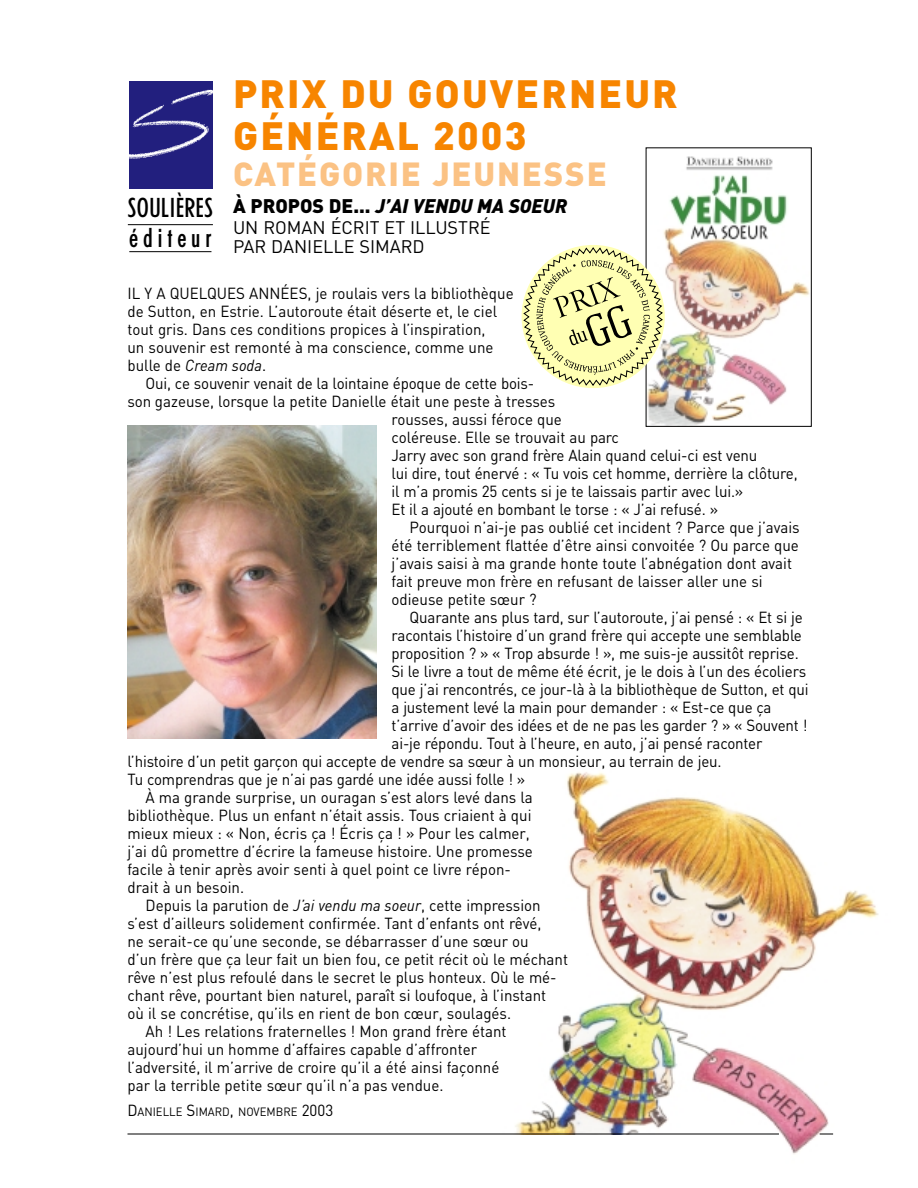
<style>
.page{position:relative;width:918px;height:1188px;background:#fff}
.page>*{position:absolute;margin:0;border:0;box-sizing:border-box;transform-origin:0 0}
.t1{font:900 39px/42px "DIN";letter-spacing:.055em;color:#f78500}
.t2{font:900 33px "DIN";letter-spacing:.055em;color:#fbc284}
.t3{font:300 condensed 26.55px/30px "AT Erbar";letter-spacing:.03em;color:#000}
.t4{font:italic 900 19.5px "DIN";color:#000}
.t5{font:18px/19.5px "DIN";color:#000}
.t6{font:15.9px/18px "DIN";color:#000;scale:.95 1}
.t7{font:11.85px "DIN";color:#000;scale:.95 1}
.s1{font-style:normal}
.s2{font-style:italic}
.s3{font-size:15.9px}
</style>
<div class="page">
<img style="left:492px;top:772px;width:387px;height:362px">
<img style="left:648px;top:156px;width:162px;height:269px">
<div style="left:646px;top:148px;width:166px;height:279px;border:1px solid #000"></div>
<img style="left:128px;top:426px;width:249px;height:312px">
<div style="left:130px;top:81px;width:83px;height:108px;background:#221f7e"></div>
<hr style="left:128px;top:224px;width:85px;height:1px;background:#000">
<hr style="left:129px;top:251px;width:82px;height:1px;background:#000">
<img style="left:130px;top:89px;width:83px;height:70px">
<svg style="left:522px;top:245px;width:143px;height:143px"></svg>
<img style="left:768px;top:1123px;width:82px;height:31px">
<hr style="left:128px;top:1134px;width:651px;height:1px;background:#000">
<svg style="left:820px;top:1134px;width:13px;height:1px"></svg>
<h3 class="t3" style="left:128px;top:196px;width:87px">SOULIÈRES éditeur</h3>
<h1 class="t1" style="left:233px;top:75px;width:446px">PRIX DU GOUVERNEUR<br>GÉNÉRAL 2003</h1>
<h2 class="t2" style="left:233px;top:162px;width:375px">CATÉGORIE JEUNESSE</h2>
<p class="t4" style="left:233px;top:199px;width:336px"><span class="s1">À PROPOS DE...</span> J’AI VENDU MA SOEUR</p>
<p class="t5" style="left:233px;top:220px;width:259px">UN ROMAN ÉCRIT ET ILLUSTRÉ<br>PAR DANIELLE SIMARD</p>
<p class="t6" style="left:128px;top:286px;width:408px">IL Y A QUELQUES ANNÉES, je roulais vers la bibliothèque de Sutton, en Estrie. L’autoroute était déserte et, le ciel tout gris. Dans ces conditions propices à l’inspiration,<br>un souvenir est remonté à ma conscience, comme une bulle de <span class="s2">Cream soda</span>.</p>
<p class="t6" style="left:146px;top:376px;width:411px">Oui, ce souvenir venait de la lointaine époque de cette bois-</p>
<p class="t6" style="left:128px;top:394px;width:452px">son gazeuse, lorsque la petite Danielle était une peste à tresses</p>
<p class="t6" style="left:392px;top:412px;width:181px">rousses, aussi féroce que</p>
<p class="t6" style="left:392px;top:430px;width:241px">coléreuse. Elle se trouvait au parc</p>
<p class="t6" style="left:392px;top:448px;width:387px">Jarry avec son grand frère Alain quand celui-ci est venu</p>
<p class="t6" style="left:392px;top:466px;width:429px">lui dire, tout énervé : « Tu vois cet homme, derrière la clôture,</p>
<p class="t6" style="left:392px;top:484px;width:372px">il m’a promis 25 cents si je te laissais partir avec lui.»</p>
<p class="t6" style="left:392px;top:502px;width:345px">Et il a ajouté en bombant le torse : « J’ai refusé. »</p>
<p class="t6" style="left:410px;top:520px;width:412px">Pourquoi n’ai-je pas oublié cet incident ? Parce que j’avais</p>
<p class="t6" style="left:392px;top:538px;width:430px">été terriblement flattée d’être ainsi convoitée ? Ou parce que</p>
<p class="t6" style="left:392px;top:556px;width:423px">j’avais saisi à ma grande honte toute l’abnégation dont avait</p>
<p class="t6" style="left:392px;top:574px;width:392px">fait preuve mon frère en refusant de laisser aller une si</p>
<p class="t6" style="left:392px;top:592px;width:154px">odieuse petite sœur ?</p>
<p class="t6" style="left:410px;top:610px;width:415px">Quarante ans plus tard, sur l’autoroute, j’ai pensé : « Et si je</p>
<p class="t6" style="left:392px;top:628px;width:433px">racontais l’histoire d’un grand frère qui accepte une semblable</p>
<p class="t6" style="left:392px;top:646px;width:430px">proposition ? » « Trop absurde ! », me suis-je aussitôt reprise.</p>
<p class="t6" style="left:392px;top:664px;width:438px">Si le livre a tout de même été écrit, je le dois à l’un des écoliers</p>
<p class="t6" style="left:392px;top:682px;width:441px">que j’ai rencontrés, ce jour-là à la bibliothèque de Sutton, et qui</p>
<p class="t6" style="left:392px;top:700px;width:401px">a justement levé la main pour demander : « Est-ce que ça</p>
<p class="t6" style="left:392px;top:718px;width:439px">t’arrive d’avoir des idées et de ne pas les garder ? » « Souvent !</p>
<p class="t6" style="left:392px;top:736px;width:392px">ai-je répondu. Tout à l’heure, en auto, j’ai pensé raconter</p>
<p class="t6" style="left:127px;top:754px;width:627px">l’histoire d’un petit garçon qui accepte de vendre sa sœur à un monsieur, au terrain de jeu.</p>
<p class="t6" style="left:127px;top:772px;width:420px">Tu comprendras que je n’ai pas gardé une idée aussi folle ! »</p>
<p class="t6" style="left:146px;top:790px;width:409px">À ma grande surprise, un ouragan s’est alors levé dans la</p>
<p class="t6" style="left:127px;top:808px;width:427px">bibliothèque. Plus un enfant n’était assis. Tous criaient à qui</p>
<p class="t6" style="left:127px;top:826px;width:425px">mieux mieux : « Non, écris ça ! Écris ça ! » Pour les calmer,</p>
<p class="t6" style="left:127px;top:844px;width:428px">j’ai dû promettre d’écrire la fameuse histoire. Une promesse</p>
<p class="t6" style="left:127px;top:862px;width:405px">facile à tenir après avoir senti à quel point ce livre répon-</p>
<p class="t6" style="left:127px;top:880px;width:124px">drait à un besoin.</p>
<p class="t6" style="left:146px;top:898px;width:417px">Depuis la parution de <span class="s2">J’ai vendu ma soeur</span>, cette impression</p>
<p class="t6" style="left:127px;top:916px;width:437px">s’est d’ailleurs solidement confirmée. Tant d’enfants ont rêvé,</p>
<p class="t6" style="left:127px;top:934px;width:424px">ne serait-ce qu’une seconde, se débarrasser d’une sœur ou</p>
<p class="t6" style="left:127px;top:952px;width:465px">d’un frère que ça leur fait un bien fou, ce petit récit où le méchant</p>
<p class="t6" style="left:127px;top:970px;width:453px">rêve n’est plus refoulé dans le secret le plus honteux. Où le mé-</p>
<p class="t6" style="left:127px;top:988px;width:442px">chant rêve, pourtant bien naturel, paraît si loufoque, à l’instant</p>
<p class="t6" style="left:127px;top:1006px;width:405px">où il se concrétise, qu’ils en rient de bon cœur, soulagés.</p>
<p class="t6" style="left:146px;top:1024px;width:382px">Ah ! Les relations fraternelles ! Mon grand frère étant</p>
<p class="t6" style="left:127px;top:1042px;width:369px">aujourd’hui un homme d’affaires capable d’affronter</p>
<p class="t6" style="left:127px;top:1060px;width:393px">l’adversité, il m’arrive de croire qu’il a été ainsi façonné</p>
<p class="t6" style="left:127px;top:1078px;width:334px">par la terrible petite sœur qu’il n’a pas vendue.</p>
<p class="t7" style="left:127px;top:1108px;width:218px"><span class="s3">D</span>ANIELLE <span class="s3">S</span>IMARD<span class="s3">,</span> NOVEMBRE <span class="s3">2003</span></p>
</div>
